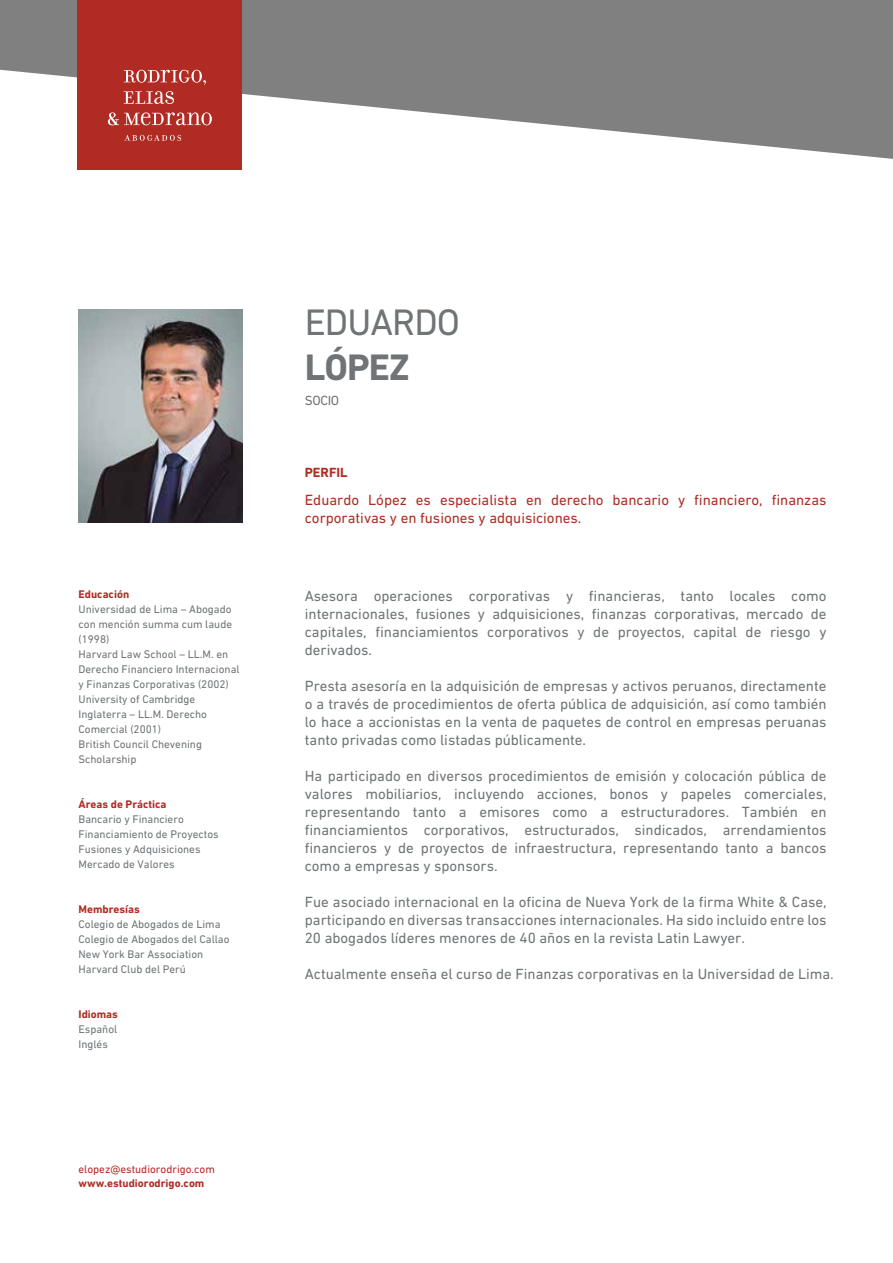
<style>
.page{position:relative;width:893px;height:1263px;background:#fff}
.page>*{position:absolute;margin:0;border:0;box-sizing:border-box;transform-origin:0 0}
.t1{font:37.5px "DIN Next LT Pro";letter-spacing:-.025em;color:#707476}
.t2{font:700 37.5px "DIN Next LT Pro";letter-spacing:-.025em;color:#707476}
.t3{font:15px/18px "DIN Next LT Pro";color:#707476;text-align:justify}
.t4{font:15px/18px "DIN Next LT Pro";color:#b12b25}
.t5{font:700 13.5px "DIN Next LT Pro";color:#b12b25}
.t6{font:13.5px "DIN Next LT Pro";letter-spacing:-.025em;color:#717577}
.t7{font:11.25px/15px "DIN Next LT Pro";color:#707476}
.t8{font:700 11.25px "DIN Next LT Pro";color:#b12b25}
.t9{font:11.25px "DIN Next LT Pro";color:#b12b25}
</style>
<div class="page">
<svg style="left:0;top:0;width:893px;height:159px;fill:#808081"></svg>
<img style="left:79px;top:309px;width:163px;height:214px">
<div style="left:77px;top:0;width:165px;height:169px;background:#b12b25"></div>
<svg style="left:124px;top:70px;width:82px;height:15px"></svg>
<svg style="left:124px;top:91px;width:50px;height:13px"></svg>
<svg style="left:108px;top:112px;width:104px;height:13px"></svg>
<svg style="left:124px;top:135px;width:57px;height:6px"></svg>
<p class="t8" style="left:79px;top:588px;width:52px">Educación</p>
<p class="t7" style="left:79px;top:602px;width:163px">Universidad de Lima – Abogado con mención summa cum laude (1998)<br>Harvard Law School – LL.M. en<br>Derecho Financiero Internacional y Finanzas Corporativas (2002)<br>University of Cambridge<br>Inglaterra – LL.M. Derecho<br>Comercial (2001)<br>British Council Chevening<br>Scholarship</p>
<p class="t8" style="left:79px;top:798px;width:90px">Áreas de Práctica</p>
<p class="t7" style="left:79px;top:812px;width:142px">Bancario y Financiero<br>Financiamiento de Proyectos<br>Fusiones y Adquisiciones<br>Mercado de Valores</p>
<p class="t8" style="left:79px;top:903px;width:63px">Membresías</p>
<p class="t7" style="left:79px;top:917px;width:153px">Colegio de Abogados de Lima<br>Colegio de Abogados del Callao<br>New York Bar Association<br>Harvard Club del Perú</p>
<p class="t8" style="left:79px;top:1008px;width:41px">Idiomas</p>
<p class="t7" style="left:79px;top:1022px;width:40px">Español<br>Inglés</p>
<p class="t9" style="left:79px;top:1163px;width:138px">elopez@estudiorodrigo.com</p>
<p class="t8" style="left:79px;top:1176px;width:127px">www.estudiorodrigo.com</p>
<h1 class="t1" style="left:305px;top:301px;width:157px">EDUARDO</h1>
<h1 class="t2" style="left:305px;top:345px;width:106px">LÓPEZ</h1>
<p class="t6" style="left:305px;top:392px;width:36px">SOCIO</p>
<p class="t5" style="left:305px;top:464px;width:44px">PERFIL</p>
<p class="t4" style="left:305px;top:490px;width:523px">Eduardo López es especialista en derecho bancario y financiero, finanzas corporativas y en fusiones y adquisiciones.</p>
<p class="t3" style="left:305px;top:587px;width:523px">Asesora operaciones corporativas y financieras, tanto locales como internacionales, fusiones y adquisiciones, finanzas corporativas, mercado de capitales, financiamientos corporativos y de proyectos, capital de riesgo y derivados.</p>
<p class="t3" style="left:305px;top:677px;width:523px">Presta asesoría en la adquisición de empresas y activos peruanos, directamente o a través de procedimientos de oferta pública de adquisición, así como también lo hace a accionistas en la venta de paquetes de control en empresas peruanas tanto privadas como listadas públicamente.</p>
<p class="t3" style="left:305px;top:767px;width:523px">Ha participado en diversos procedimientos de emisión y colocación pública de valores mobiliarios, incluyendo acciones, bonos y papeles comerciales, representando tanto a emisores como a estructuradores. También en financiamientos corporativos, estructurados, sindicados, arrendamientos financieros y de proyectos de infraestructura, representando tanto a bancos como a empresas y sponsors.</p>
<p class="t3" style="left:305px;top:893px;width:523px">Fue asociado internacional en la oficina de Nueva York de la firma White &amp; Case, participando en diversas transacciones internacionales. Ha sido incluido entre los 20 abogados líderes menores de 40 años en la revista Latin Lawyer.</p>
<p class="t3" style="left:305px;top:965px;width:530px">Actualmente enseña el curso de Finanzas corporativas en la Universidad de Lima.</p>
</div>
